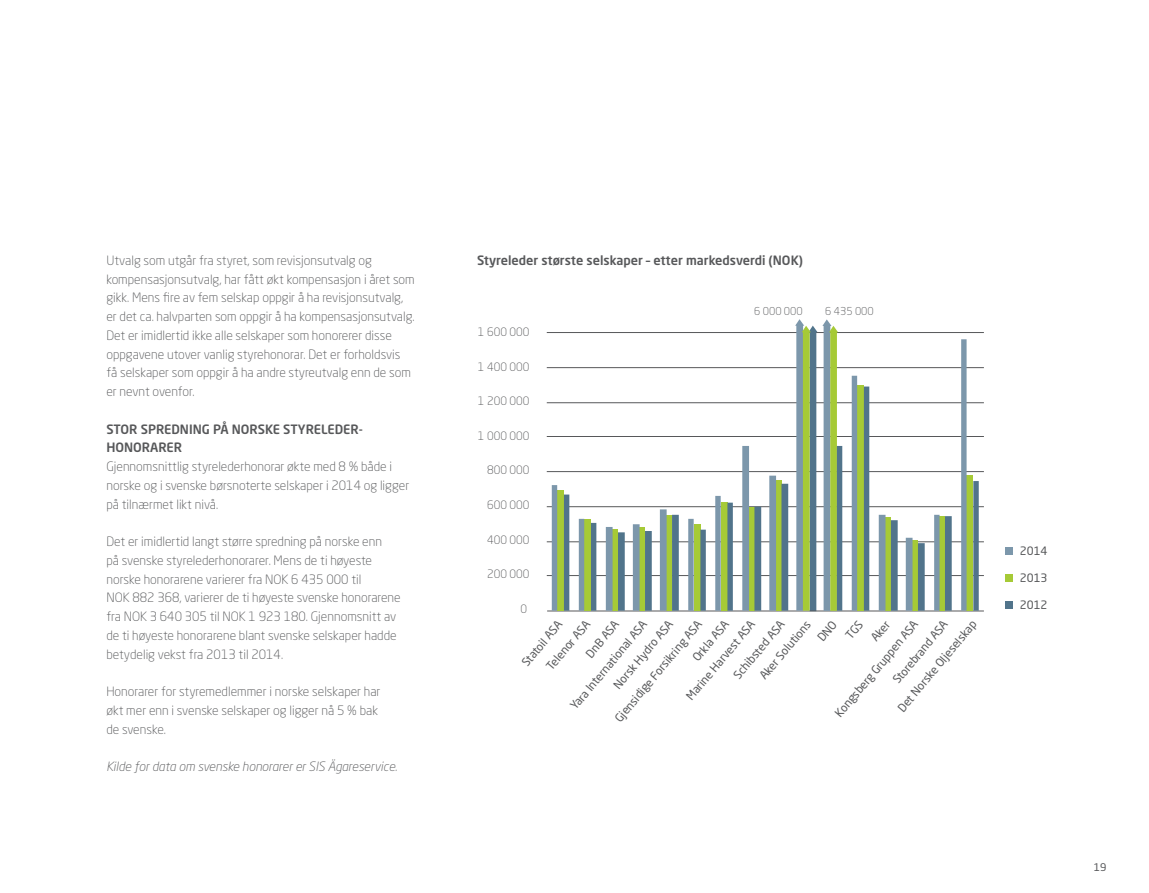
<style>
.page{position:relative;width:1149px;height:893px;background:#fff}
.page>*{position:absolute;margin:0;border:0;box-sizing:border-box;transform-origin:0 0}
.brødtekst_bruk{font:300 12.75px/18.8px "Neo Sans Std";color:#57585a}
.brødtekst_bruk-2{font:500 12.75px "Neo Sans Std";color:#57585a}
.brødtekst_bruk-3{font:italic 300 12.75px "Neo Sans Std";color:#57585a}
.subhead_2014{font:500 12.75px/18.8px "Neo Sans Std";color:#57585a}
.t1{font:300 11.55px "Neo Sans Std";color:#57585a}
.t2{font:11.55px "Neo Sans Std";color:#57585a}
.t3{font:11.4px/22px "Neo Sans Std";color:#57585a;text-align:center}
.t4{font:300 10.8px "Neo Sans Std";color:#57585a}
.t5{font:10.5px "Neo Sans Std";color:#57585a}
</style>
<div class="page">
<hr style="left:546px;top:575px;width:437px;height:1px;background:#57585a">
<hr style="left:546px;top:541px;width:437px;height:1px;background:#57585a">
<hr style="left:546px;top:506px;width:437px;height:1px;background:#57585a">
<hr style="left:546px;top:471px;width:437px;height:1px;background:#57585a">
<hr style="left:546px;top:436px;width:437px;height:1px;background:#57585a">
<hr style="left:546px;top:402px;width:437px;height:1px;background:#57585a">
<hr style="left:546px;top:367px;width:437px;height:1px;background:#57585a">
<hr style="left:546px;top:332px;width:437px;height:1px;background:#57585a">
<hr style="left:547px;top:611px;width:436px;height:1px;background:#57585a">
<div style="left:1005px;top:547px;width:7px;height:7px;background:#7c97ab"></div>
<div style="left:1005px;top:574px;width:7px;height:8px;background:#a6ca36"></div>
<div style="left:1005px;top:601px;width:7px;height:8px;background:#51748b"></div>
<svg style="left:551px;top:332px;width:415px;height:279px"></svg>
<svg style="left:794px;top:319px;width:43px;height:68px"></svg>
<svg style="left:563px;top:387px;width:415px;height:224px"></svg>
<p class="brødtekst_bruk" style="left:106px;top:251px;width:310px">Utvalg som utgår fra styret, som revisjonsutvalg og kompensasjonsutvalg, har fått økt kompensasjon i året som gikk. Mens fire av fem selskap oppgir å ha revisjonsutvalg, er det ca. halvparten som oppgir å ha kompensasjonsutvalg.<br>Det er imidlertid ikke alle selskaper som honorerer disse oppgavene utover vanlig styrehonorar. Det er forholdsvis<br>få selskaper som oppgir å ha andre styreutvalg enn de som er nevnt ovenfor.</p>
<p class="subhead_2014" style="left:106px;top:419px;width:258px">STOR SPREDNING PÅ NORSKE STYRELEDER-<br>HONORARER</p>
<p class="brødtekst_bruk" style="left:106px;top:457px;width:304px">Gjennomsnittlig styrelederhonorar økte med 8 % både i norske og i svenske børsnoterte selskaper i 2014 og ligger på tilnærmet likt nivå.</p>
<p class="brødtekst_bruk" style="left:106px;top:532px;width:296px">Det er imidlertid langt større spredning på norske enn<br>på svenske styrelederhonorarer. Mens de ti høyeste norske honorarene varierer fra NOK 6 435 000 til<br>NOK 882 368, varierer de ti høyeste svenske honorarene fra NOK 3 640 305 til NOK 1 923 180. Gjennomsnitt av de ti høyeste honorarene blant svenske selskaper hadde betydelig vekst fra 2013 til 2014.</p>
<p class="brødtekst_bruk" style="left:106px;top:682px;width:275px">Honorarer for styremedlemmer i norske selskaper har økt mer enn i svenske selskaper og ligger nå 5 % bak de svenske.</p>
<p class="brødtekst_bruk-3" style="left:106px;top:759px;width:292px">Kilde for data om svenske honorarer er SIS Ägareservice.</p>
<p class="brødtekst_bruk-2" style="left:477px;top:252px;width:327px">Styreleder største selskaper – etter markedsverdi (NOK)</p>
<p class="t1" style="left:478px;top:325px;width:53px">1 600 000</p>
<p class="t1" style="left:478px;top:360px;width:53px">1 400 000</p>
<p class="t1" style="left:478px;top:394px;width:53px">1 200 000</p>
<p class="t1" style="left:478px;top:429px;width:53px">1 000 000</p>
<p class="t1" style="left:487px;top:463px;width:44px">800 000</p>
<p class="t1" style="left:487px;top:498px;width:44px">600 000</p>
<p class="t1" style="left:487px;top:532px;width:44px">400 000</p>
<p class="t1" style="left:487px;top:567px;width:44px">200 000</p>
<p class="t1" style="left:520px;top:602px;width:8px">0</p>
<p class="t4" style="left:754px;top:305px;width:50px">6 000 000</p>
<p class="t4" style="left:825px;top:305px;width:50px">6 435 000</p>
<p class="t3" style="left:515px;top:657px;width:57px;rotate:-50deg">Statoil ASA</p>
<p class="t3" style="left:540px;top:662px;width:62px;rotate:-50deg">Telenor ASA</p>
<p class="t3" style="left:874px;top:689px;width:117px;rotate:-50deg">Storebrand ASA<br>Det Norske Oljeselskap</p>
<p class="t3" style="left:828px;top:708px;width:123px;rotate:-50deg">Kongsberg Gruppen ASA</p>
<p class="t3" style="left:591px;top:699px;width:130px;rotate:-50deg">Norsk Hydro ASA<br>Gjensidige Forsikring ASA</p>
<p class="t3" style="left:579px;top:649px;width:46px;rotate:-50deg">DnB ASA</p>
<p class="t3" style="left:564px;top:700px;width:113px;rotate:-50deg">Yara International ASA</p>
<p class="t3" style="left:727px;top:670px;width:74px;rotate:-50deg">Schibsted ASA</p>
<p class="t3" style="left:665px;top:679px;width:101px;line-height:20px;text-align:left;text-indent:34px;rotate:-50deg">Orkla ASA<br>Marine Harvest ASA</p>
<p class="t3" style="left:753px;top:670px;width:74px;rotate:-50deg">Aker Solutions</p>
<p class="t3" style="left:864px;top:632px;width:24px;rotate:-50deg">Aker</p>
<p class="t2" style="left:1019px;top:543px;width:29px">2014</p>
<p class="t2" style="left:1019px;top:571px;width:29px">2013</p>
<p class="t2" style="left:1019px;top:598px;width:29px">2012</p>
<p class="t5" style="left:1093px;top:861px;width:14px">19</p>
</div>
